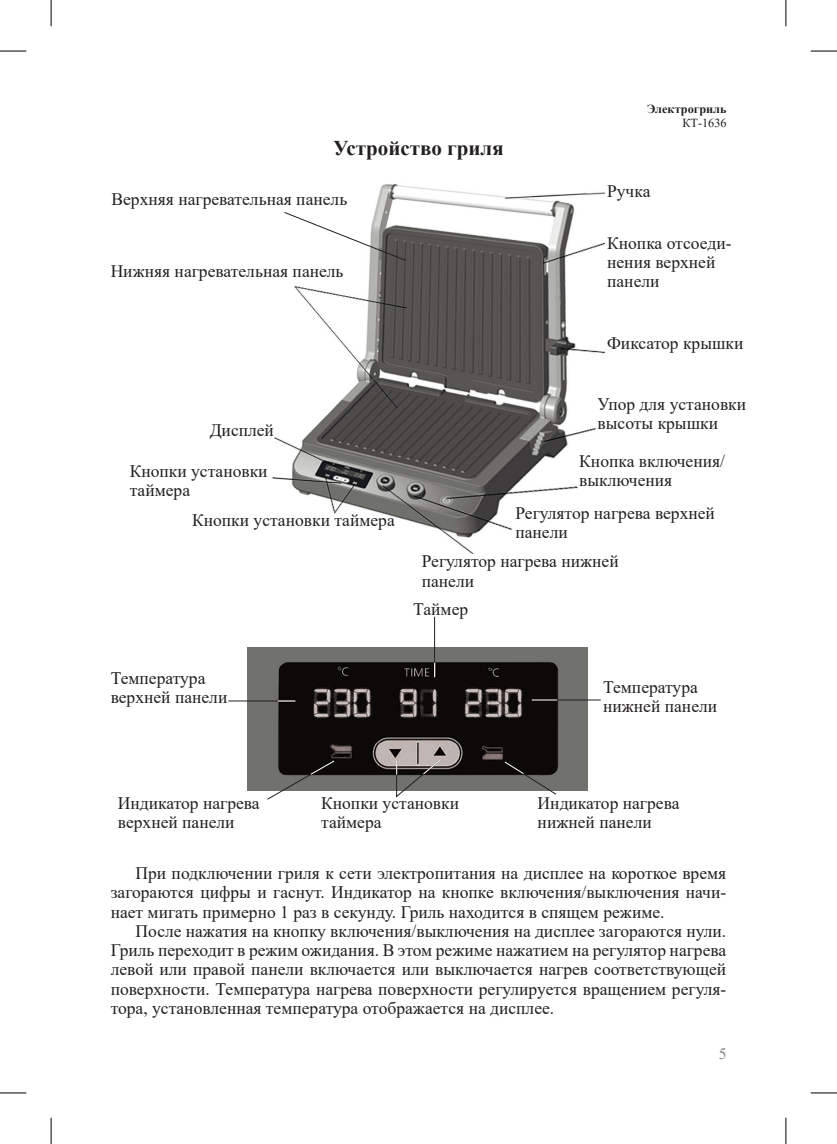
<style>
.page{position:relative;width:837px;height:1144px;background:#fff}
.page>*{position:absolute;margin:0;border:0;box-sizing:border-box;transform-origin:0 0}
.t1{font:700 21px "Times New Roman";color:#231f20}
.t2{font:17.5px/19.2px "Times New Roman";color:#231f20}
.t3{font:15.75px "Times New Roman";color:#808285}
.t4{font:700 12.25px "Times New Roman";color:#231f20}
.t5{font:12.25px "Times New Roman";color:#231f20}
</style>
<div class="page">
<img style="left:272px;top:184px;width:333px;height:370px">
<img style="left:247px;top:647px;width:340px;height:143px">
<svg style="left:283px;top:211px;width:123px;height:51px"></svg>
<hr style="left:531px;top:699px;width:69px;height:1px;background:#231f20">
<hr style="left:228px;top:700px;width:67px;height:1px;background:#231f20">
<hr style="left:434px;top:617px;width:1px;height:60px;background:#231f20">
<svg style="left:531px;top:699px;width:26px;height:1px"></svg>
<svg style="left:266px;top:760px;width:69px;height:40px"></svg>
<svg style="left:503px;top:761px;width:54px;height:34px;background:#595856"></svg>
<svg style="left:278px;top:700px;width:17px;height:1px"></svg>
<svg style="left:434px;top:663px;width:1px;height:14px"></svg>
<svg style="left:395px;top:759px;width:46px;height:39px"></svg>
<svg style="left:0;top:51px;width:26px;height:1px"></svg>
<svg style="left:810px;top:51px;width:26px;height:1px"></svg>
<svg style="left:0;top:1092px;width:26px;height:1px"></svg>
<svg style="left:810px;top:1092px;width:26px;height:1px"></svg>
<svg style="left:51px;top:0;width:1px;height:26px"></svg>
<svg style="left:51px;top:1117px;width:1px;height:27px"></svg>
<svg style="left:785px;top:0;width:1px;height:26px"></svg>
<svg style="left:785px;top:1118px;width:1px;height:26px"></svg>
<p class="t1" style="left:333px;top:133px;width:172px">Устройство гриля</p>
<p class="t2" style="left:111px;top:189px;width:237px">Верхняя нагревательная панель</p>
<p class="t2" style="left:111px;top:260px;width:234px">Нижняя нагревательная панель</p>
<p class="t4" style="left:647px;top:100px;width:81px">Электрогриль</p>
<p class="t5" style="left:682px;top:115px;width:46px">КТ-1636</p>
<p class="t2" style="left:607px;top:181px;width:45px">Ручка</p>
<p class="t2" style="left:607px;top:232px;width:126px">Кнопка отсоеди&shy;нения верхней панели</p>
<p class="t2" style="left:210px;top:420px;width:66px">Дисплей</p>
<p class="t2" style="left:130px;top:460px;width:139px">Кнопки установки таймера</p>
<p class="t2" style="left:192px;top:509px;width:204px">Кнопки установки таймера</p>
<p class="t2" style="left:607px;top:333px;width:138px">Фиксатор крышки</p>
<p class="t2" style="left:597px;top:394px;width:150px">Упор для установки высоты крышки</p>
<p class="t2" style="left:579px;top:451px;width:147px">Кнопка включения/ выключения</p>
<p class="t2" style="left:515px;top:502px;width:201px">Регулятор нагрева верхней панели</p>
<p class="t2" style="left:421px;top:551px;width:198px">Регулятор нагрева нижней панели</p>
<p class="t2" style="left:111px;top:668px;width:118px">Температура верхней панели</p>
<p class="t2" style="left:413px;top:599px;width:56px">Таймер</p>
<p class="t2" style="left:603px;top:677px;width:116px">Температура нижней панели</p>
<p class="t2" style="left:118px;top:792px;width:143px">Индикатор нагрева верхней панели</p>
<p class="t2" style="left:321px;top:792px;width:139px">Кнопки установки таймера</p>
<p class="t2" style="left:537px;top:792px;width:143px">Индикатор нагрева нижней панели</p>
<p class="t2" style="left:111px;top:863px;width:617px;text-align:justify;text-indent:25px">При подключении гриля к сети электропитания на дисплее на короткое время загораются цифры и гаснут. Индикатор на кнопке включения/выключения начи&shy;нает мигать примерно 1 раз в секунду. Гриль находится в спящем режиме.</p>
<p class="t2" style="left:111px;top:921px;width:617px;text-align:justify;text-indent:25px">После нажатия на кнопку включения/выключения на дисплее загораются нули.<br>Гриль переходит в режим ожидания. В этом режиме нажатием на регулятор нагрева левой или правой панели включается или выключается нагрев соответствующей поверхности. Температура нагрева поверхности регулируется вращением регуля&shy;тора, установленная температура отображается на дисплее.</p>
<p class="t3" style="left:718px;top:1042px;width:9px">5</p>
</div>
